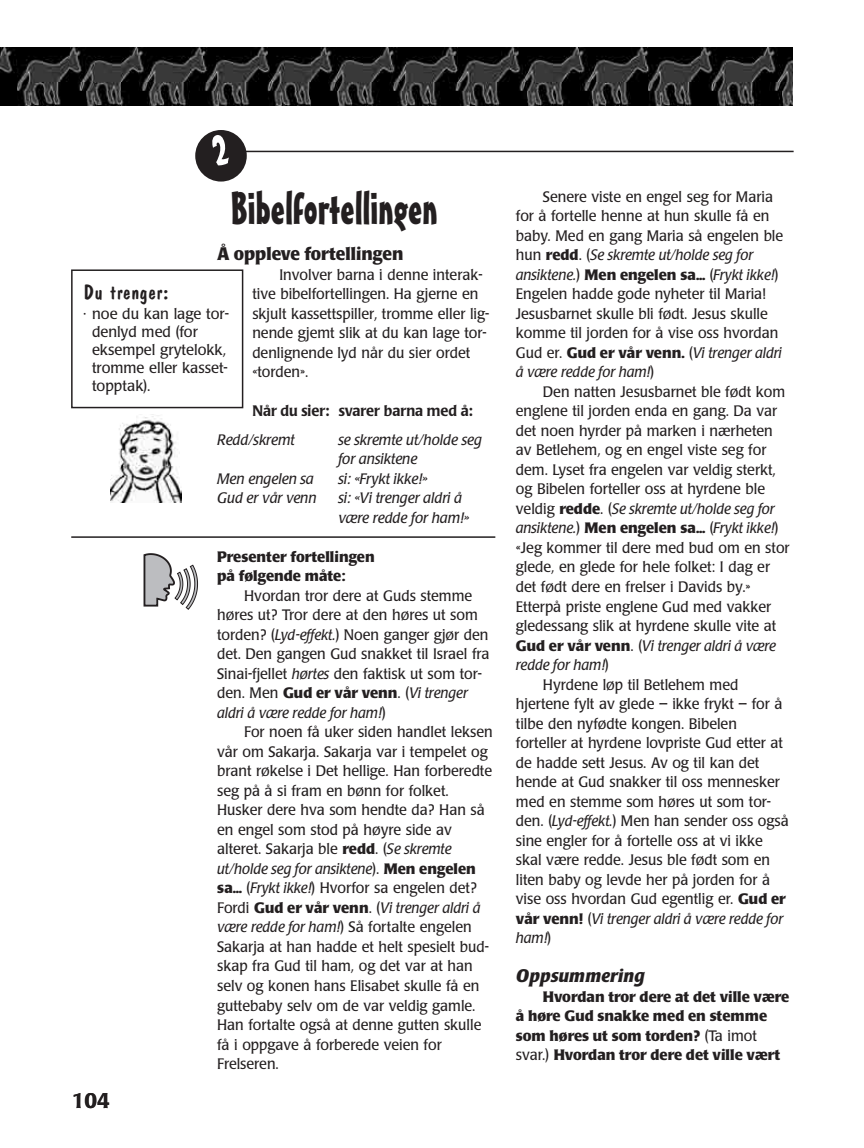
<style>
.page{position:relative;width:864px;height:1148px;background:#fff}
.page>*{position:absolute;margin:0;border:0;box-sizing:border-box;transform-origin:0 0}
.t1{font:45px "Mister Earl BT";color:#231f20}
.t2{font:21px "Dom Casual";color:#231f20;scale:1.05 1}
.t3{font:500 21px "Poppl Laudatio";color:#231f20}
.t4{font:700 18px "Poppl Laudatio";color:#231f20;scale:.95 1}
.t5{font:italic 700 18px "Poppl Laudatio";color:#231f20}
.t6{font:15px/19.5px "Poppl Laudatio";color:#231f20;scale:.95 1}
.t7{font:italic 15px "Poppl Laudatio";color:#231f20;scale:.95 1}
.t8{font:700 15px/19.5px "Poppl Laudatio";color:#231f20}
.t9{font:italic 15px/19.5px "Poppl Laudatio";color:#231f20}
.t10{font:15px/18px "Poppl Laudatio";color:#231f20}
.t11{font:500 15px "Poppl Laudatio";color:#231f20;scale:.95 1}
.s1{font-style:italic}
.s2{font-weight:700}
.s3{font-style:normal}
.s4{font-weight:700;font-style:normal}
.s5{font-weight:400}
</style>
<div class="page">
<img style="left:0;top:48px;width:792px;height:57px">
<hr style="left:246px;top:151px;width:548px;height:1px;background:#231f20">
<svg style="left:71px;top:269px;width:425px;height:269px"></svg>
<svg style="left:144px;top:553px;width:54px;height:57px"></svg>
<img style="left:110px;top:414px;width:71px;height:88px">
<svg style="left:195px;top:130px;width:52px;height:51px"></svg>
<h1 class="t1" style="left:231px;top:192px;width:209px">Bibelfortellingen</h1>
<p class="t4" style="left:217px;top:246px;width:198px">Å oppleve fortellingen</p>
<p class="t6" style="left:252px;top:266px;width:251px;text-indent:27px">Involver barna i denne interak&shy;tive bibelfortellingen. Ha gjerne en skjult kassettspiller, tromme eller lig&shy;nende gjemt slik at du kan lage tor&shy;denlignende lyd når du sier ordet «torden».</p>
<p class="t11" style="left:252px;top:405px;width:233px">Når du sier: svarer barna med å:</p>
<p class="t9" style="left:217px;top:431px;width:79px">Redd/skremt</p>
<p class="t9" style="left:338px;top:431px;width:145px">se skremte ut/holde seg for ansiktene</p>
<p class="t9" style="left:217px;top:470px;width:98px">Men engelen sa</p>
<p class="t9" style="left:338px;top:470px;width:90px">si: «Frykt ikke!»</p>
<p class="t9" style="left:217px;top:490px;width:101px">Gud er vår venn</p>
<p class="t9" style="left:338px;top:490px;width:132px">si: «Vi trenger aldri å være redde for ham!»</p>
<p class="t8" style="left:217px;top:548px;width:159px">Presenter fortellingen på følgende måte:</p>
<p class="t6" style="left:217px;top:587px;width:288px;text-indent:27px">Hvordan tror dere at Guds stemme høres ut? Tror dere at den høres ut som torden? (<span class="s1">Lyd-effekt.</span>) Noen ganger gjør den det. Den gangen Gud snakket til Israel fra Sinai-fjellet <span class="s1">hørtes</span> den faktisk ut som tor&shy;den. Men <span class="s2">Gud er vår venn</span>. (<span class="s1">Vi trenger aldri å være redde for ham!</span>)</p>
<p class="t6" style="left:217px;top:724px;width:292px;text-indent:27px">For noen få uker siden handlet leksen vår om Sakarja. Sakarja var i tempelet og brant røkelse i Det hellige. Han forberedte seg på å si fram en bønn for folket.<br>Husker dere hva som hendte da? Han så en engel som stod på høyre side av alteret. Sakarja ble <span class="s2">redd</span>. (<span class="s1">Se skremte ut/holde seg for ansiktene</span>). <span class="s2">Men engelen sa...</span> (<span class="s1">Frykt ikke!</span>) Hvorfor sa engelen det?<br>Fordi <span class="s2">Gud er vår venn</span>. (<span class="s1">Vi trenger aldri å være redde for ham!</span>) Så fortalte engelen Sakarja at han hadde et helt spesielt bud&shy;skap fra Gud til ham, og det var at han selv og konen hans Elisabet skulle få en guttebaby selv om de var veldig gamle.<br>Han fortalte også at denne gutten skulle få i oppgave å forberede veien for Frelseren.</p>
<h2 class="t2" style="left:83px;top:283px;width:83px">Du trenger:</h2>
<p class="t10" style="left:92px;top:306px;width:138px;text-indent:-9px">· noe du kan lage tor&shy;denlyd med (for eksempel grytelokk, tromme eller kasset&shy;topptak).</p>
<h2 class="t3" style="left:72px;top:1091px;width:40px">104</h2>
<p class="t6" style="left:516px;top:188px;width:283px;text-indent:27px">Senere viste en engel seg for Maria for å fortelle henne at hun skulle få en baby. Med en gang Maria så engelen ble hun <span class="s2">redd</span>. (<span class="s1">Se skremte ut/holde seg for ansiktene.</span>) <span class="s2">Men engelen sa...</span> (<span class="s1">Frykt ikke!</span>)<br>Engelen hadde gode nyheter til Maria!<br>Jesusbarnet skulle bli født. Jesus skulle komme til jorden for å vise oss hvordan Gud er. <span class="s2">Gud er vår venn.</span> (<span class="s1">Vi trenger aldri å være redde for ham!</span>)</p>
<p class="t6" style="left:543px;top:383px;width:256px">Den natten Jesusbarnet ble født kom</p>
<p class="t6" style="left:516px;top:403px;width:277px">englene til jorden enda en gang. Da var</p>
<p class="t6" style="left:516px;top:422px;width:272px">det noen hyrder på marken i nærheten</p>
<p class="t6" style="left:516px;top:442px;width:265px">av Betlehem, og en engel viste seg for</p>
<p class="t6" style="left:516px;top:461px;width:275px">dem. Lyset fra engelen var veldig sterkt,</p>
<p class="t6" style="left:516px;top:481px;width:264px">og Bibelen forteller oss at hyrdene ble</p>
<p class="t7" style="left:516px;top:503px;width:274px"><span class="s3">veldig</span> <span class="s4">redde</span><span class="s3">. (</span>Se skremte ut/holde seg for</p>
<p class="t7" style="left:516px;top:522px;width:278px">ansiktene.<span class="s3">)</span> <span class="s4">Men engelen sa...</span> <span class="s3">(</span>Frykt ikke!<span class="s3">)</span></p>
<p class="t6" style="left:516px;top:539px;width:290px">«Jeg kommer til dere med bud om en stor</p>
<p class="t6" style="left:516px;top:559px;width:269px">glede, en glede for hele folket: I dag er</p>
<p class="t6" style="left:516px;top:578px;width:249px">det født dere en frelser i Davids by.»</p>
<p class="t6" style="left:516px;top:598px;width:270px">Etterpå priste englene Gud med vakker</p>
<p class="t6" style="left:516px;top:617px;width:276px">gledessang slik at hyrdene skulle vite at</p>
<p class="t7" style="left:516px;top:639px;width:275px"><span class="s4">Gud er vår venn</span><span class="s3">. (</span>Vi trenger aldri å være</p>
<p class="t7" style="left:516px;top:659px;width:99px">redde for ham!<span class="s3">)</span></p>
<p class="t6" style="left:543px;top:676px;width:207px">Hyrdene løp til Betlehem med</p>
<p class="t6" style="left:516px;top:695px;width:282px">hjertene fylt av glede – ikke frykt – for å</p>
<p class="t6" style="left:516px;top:715px;width:234px">tilbe den nyfødte kongen. Bibelen</p>
<p class="t6" style="left:516px;top:734px;width:283px">forteller at hyrdene lovpriste Gud etter at</p>
<p class="t6" style="left:516px;top:754px;width:258px">de hadde sett Jesus. Av og til kan det</p>
<p class="t6" style="left:516px;top:773px;width:279px">hende at Gud snakker til oss mennesker</p>
<p class="t6" style="left:516px;top:793px;width:270px">med en stemme som høres ut som tor-</p>
<p class="t6" style="left:516px;top:812px;width:289px">den. (<span class="s1">Lyd-effekt.</span>) Men han sender oss også</p>
<p class="t6" style="left:516px;top:832px;width:262px">sine engler for å fortelle oss at vi ikke</p>
<p class="t6" style="left:516px;top:851px;width:269px">skal være redde. Jesus ble født som en</p>
<p class="t6" style="left:516px;top:871px;width:269px">liten baby og levde her på jorden for å</p>
<p class="t6" style="left:516px;top:890px;width:286px">vise oss hvordan Gud egentlig er. <span class="s2">Gud er</span></p>
<p class="t7" style="left:516px;top:912px;width:283px"><span class="s4">vår venn!</span> <span class="s3">(</span>Vi trenger aldri å være redde for</p>
<p class="t7" style="left:516px;top:932px;width:39px">ham!<span class="s3">)</span></p>
<p class="t5" style="left:516px;top:968px;width:130px">Oppsummering</p>
<p class="t8" style="left:516px;top:988px;width:275px;text-indent:27px">Hvordan tror dere at det ville være å høre Gud snakke med en stemme som høres ut som torden? <span class="s5">(Ta imot svar.)</span> Hvordan tror dere det ville vært</p>
</div>
